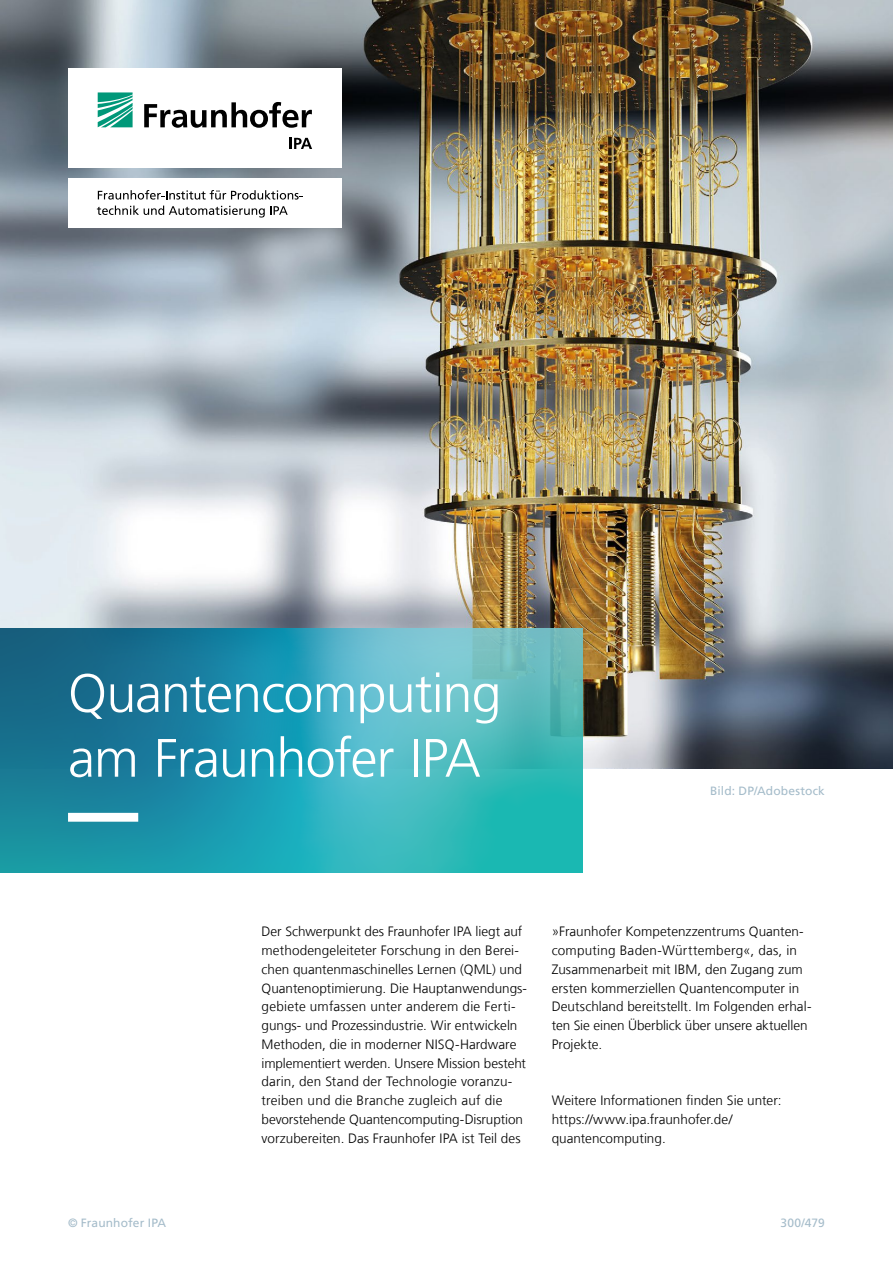
<style>
.page{position:relative;width:893px;height:1263px;background:#fff}
.page>*{position:absolute;margin:0;border:0;box-sizing:border-box;transform-origin:0 0}
.t1{font:300 54px/64.8px "Frutiger LT Com";letter-spacing:-.02em;color:#fff}
.t2{font:300 13.5px/18.8px "Frutiger LT Com";letter-spacing:.005em;color:#000}
.t3{font:12px "Frutiger LT Com";letter-spacing:.01em;color:#a5bcca}
</style>
<div class="page">
<img style="left:0;top:0;width:893px;height:768px">
<div style="left:68px;top:68px;width:273px;height:99px;background:#fff"></div>
<div style="left:68px;top:178px;width:273px;height:50px;background:#fff"></div>
<svg style="left:98px;top:190px;width:205px;height:10px"></svg>
<svg style="left:97px;top:206px;width:191px;height:12px"></svg>
<svg style="left:98px;top:92px;width:35px;height:35px"></svg>
<svg style="left:144px;top:102px;width:168px;height:26px"></svg>
<svg style="left:290px;top:138px;width:22px;height:11px"></svg>
<svg style="left:0;top:629px;width:583px;height:244px;background:#309eaf"></svg>
<svg style="left:68px;top:813px;width:472px;height:9px;background:#47b8c2"></svg>
<h1 class="t1" style="left:68px;top:661px;width:435px">Quantencomputing am Fraunhofer IPA</h1>
<p class="t3" style="left:710px;top:784px;width:116px">Bild: DP/Adobestock</p>
<p class="t3" style="left:68px;top:1215px;width:100px">© Fraunhofer IPA</p>
<p class="t2" style="left:261px;top:922px;width:267px">Der Schwerpunkt des Fraunhofer IPA liegt auf methodengeleiteter Forschung in den Berei&shy;chen quantenmaschinelles Lernen (QML) und Quantenoptimierung. Die Hauptanwendungs&shy;gebiete umfassen unter anderem die Ferti&shy;gungs- und Prozessindustrie. Wir entwickeln Methoden, die in moderner NISQ-Hardware implementiert werden. Unsere Mission besteht darin, den Stand der Technologie voranzu&shy;treiben und die Branche zugleich auf die bevorstehende Quantencomputing-Disruption vorzubereiten. Das Fraunhofer IPA ist Teil des</p>
<p class="t2" style="left:552px;top:922px;width:261px">»Fraunhofer Kompetenzzentrums Quanten&shy;computing Baden-Württemberg«, das, in Zusammenarbeit mit IBM, den Zugang zum ersten kommerziellen Quantencomputer in Deutschland bereitstellt. Im Folgenden erhal&shy;ten Sie einen Überblick über unsere aktuellen Projekte.</p>
<p class="t2" style="left:552px;top:1091px;width:231px">Weitere Informationen finden Sie unter: https://www.ipa.fraunhofer.de/ quantencomputing.</p>
<p class="t3" style="left:780px;top:1215px;width:46px">300/479</p>
</div>
